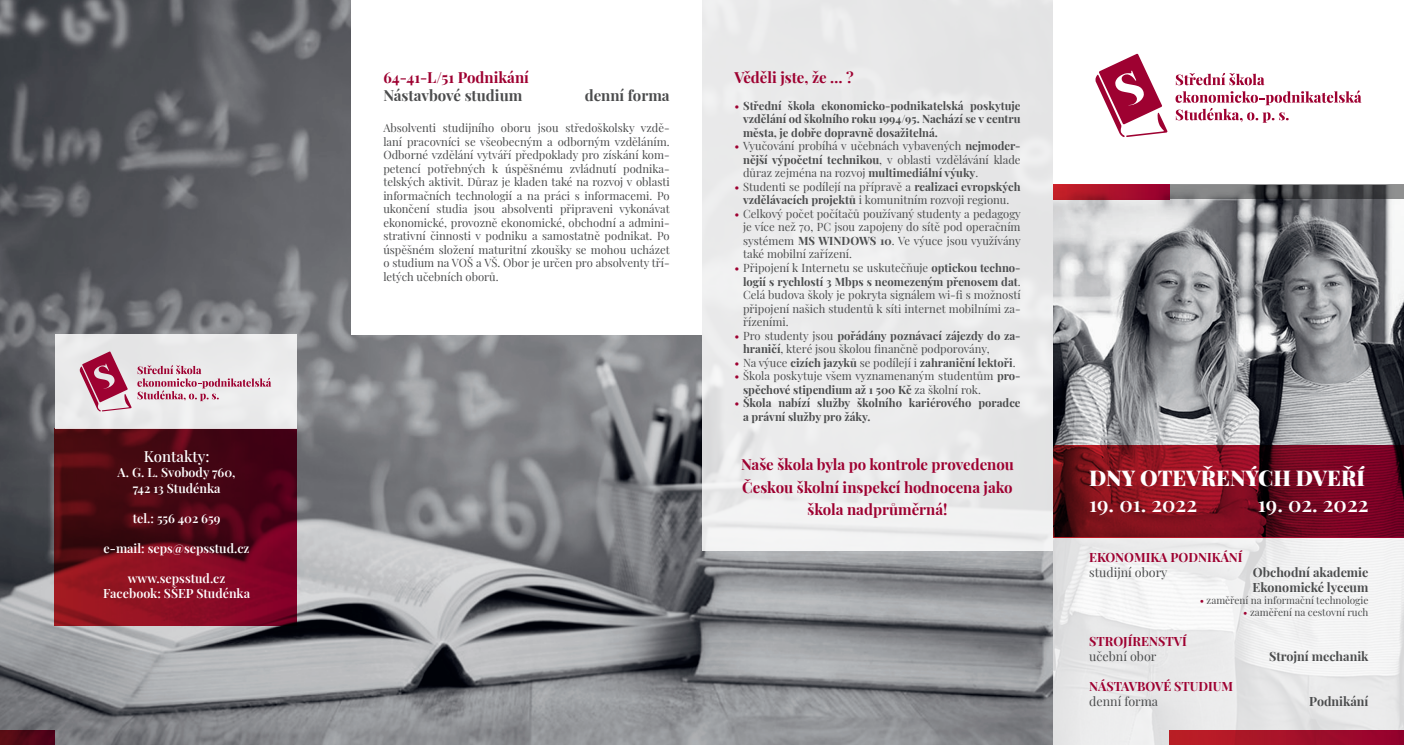
<style>
.page{position:relative;width:1404px;height:745px;background:#fff}
.page>*{position:absolute;margin:0;border:0;box-sizing:border-box;transform-origin:0 0}
.t1{font:600 21.25px "Playfair Display";color:#fff}
.t2{font:900 21.25px "Playfair Display";color:#fff}
.t3{font:700 15px/22.5px "Playfair Display";color:#9e0131;text-align:center}
.t4{font:700 15px "Playfair Display";color:#4b4c4d}
.t5{font:500 15px "Playfair Display";color:#fff}
.t6{font:600 12.5px/15px "Playfair Display";color:#fff;text-align:center}
.t7{font:700 12.5px/15px "Playfair Display";color:#4b4c4d}
.t8{font:700 12.5px "Playfair Display";color:#9e0131}
.t9{font:12.5px "Playfair Display";color:#4b4c4d}
.t10{font:11.25px/13.5px "Playfair Display";color:#4b4c4d;text-align:justify}
.t11{font:700 11.25px/13.5px "Playfair Display";color:#4b4c4d;text-align:justify}
.t12{font:10px "Playfair Display";color:#4b4c4d}
.s1{font-weight:400;color:#9e0131}
.s2{color:#9e0131}
.s3{font-weight:700}
.s4{font-weight:400}
</style>
<div class="page">
<img style="left:0;top:0;width:1052px;height:744px">
<div style="left:351px;top:0;width:351px;height:334px;background:#fff"></div>
<img style="left:1052px;top:199px;width:351px;height:246px">
<svg style="left:1052px;top:537px;width:351px;height:207px;fill:#ececed"></svg>
<div style="left:702px;top:0;width:350px;height:550px;background:#e9eaea"></div>
<svg style="left:1052px;top:445px;width:351px;height:92px;background:#790c1f"></svg>
<svg style="left:1095px;top:54px;width:72px;height:83px"></svg>
<svg style="left:1175px;top:73px;width:186px;height:50px"></svg>
<svg style="left:1052px;top:184px;width:117px;height:15px;background:#ab132c"></svg>
<svg style="left:1169px;top:184px;width:234px;height:15px;background:#5f6062"></svg>
<svg style="left:1169px;top:730px;width:234px;height:14px;background:#a61129"></svg>
<svg style="left:55px;top:428px;width:241px;height:197px;background:#620a1a"></svg>
<div style="left:55px;top:334px;width:241px;height:94px;background:#eaeaeb"></div>
<svg style="left:79px;top:351px;width:192px;height:60px"></svg>
<svg style="left:0;top:730px;width:55px;height:14px"></svg>
<h2 class="t5" style="left:144px;top:445px;width:67px">Kontakty:</h2>
<p class="t6" style="left:117px;top:464px;width:120px">A. G. L. Svobody 760,<br>742 13 Studénka</p>
<p class="t6" style="left:133px;top:509px;width:89px">tel.: 556 402 659</p>
<p class="t6" style="left:104px;top:539px;width:147px">e-mail: seps@sepsstud.cz</p>
<p class="t6" style="left:103px;top:569px;width:148px">www.sepsstud.cz<br>Facebook: SŠEP Studénka</p>
<h2 class="t3" style="left:383px;top:65px;width:147px">64-41-L/51 Podnikání</h2>
<h2 class="t4" style="left:383px;top:83px;width:140px">Nástavbové studium</h2>
<h2 class="t4" style="left:584px;top:83px;width:86px">denní forma</h2>
<p class="t10" style="left:383px;top:120px;width:288px">Absolventi studijního oboru jsou středoškolsky vzdě&shy;laní pracovníci se všeobecným a odborným vzděláním.<br>Odborné vzdělání vytváří předpoklady pro získání kom&shy;petencí potřebných k úspěšnému zvládnutí podnika&shy;telských aktivit. Důraz je kladen také na rozvoj v oblasti informačních technologií a na práci s informacemi. Po ukončení studia jsou absolventi připraveni vykonávat ekonomické, provozně ekonomické, obchodní a admini&shy;strativní činnosti v podniku a samostatně podnikat. Po úspěšném složení maturitní zkoušky se mohou ucházet o studium na VOŠ a VŠ. Obor je určen pro absolventy tří&shy;letých učebních oborů.</p>
<h2 class="t3" style="left:734px;top:65px;width:121px">Věděli jste, že … ?</h2>
<p class="t11" style="left:743px;top:98px;width:279px;text-indent:-9px"><span class="s1">•</span> Střední škola ekonomicko-podnikatelská poskytuje vzdělání od školního roku 1994/95. Nachází se v centru města, je dobře dopravně dosažitelná.</p>
<p class="t10" style="left:743px;top:138px;width:279px;text-indent:-9px"><span class="s2">•</span> Vyučování probíhá v učebnách vybavených <span class="s3">nejmoder&shy;nější výpočetní technikou</span>, v oblasti vzdělávání klade důraz zejména na rozvoj <span class="s3">multimediální výuky</span>.</p>
<p class="t10" style="left:734px;top:179px;width:288px;text-align:center"><span class="s2">•</span> Studenti se podílejí na přípravě a <span class="s3">realizaci evropských vzdělávacích projektů</span> i komunitním rozvoji regionu.</p>
<p class="t10" style="left:743px;top:206px;width:279px;text-indent:-9px"><span class="s2">•</span> Celkový počet počítačů používaný studenty a pedagogy je více než 70, PC jsou zapojeny do sítě pod operačním systémem <span class="s3">MS WINDOWS 10</span>. Ve výuce jsou využívány také mobilní zařízení.</p>
<p class="t10" style="left:743px;top:260px;width:279px;text-indent:-9px"><span class="s2">•</span> Připojení k Internetu se uskutečňuje <span class="s3">optickou techno&shy;logií s rychlostí 3 Mbps s neomezeným přenosem dat</span>.<br>Celá budova školy je pokryta signálem wi-fi s možností připojení našich studentů k síti internet mobilními za&shy;řízeními.</p>
<p class="t10" style="left:743px;top:327px;width:279px;text-indent:-9px"><span class="s2">•</span> Pro studenty jsou <span class="s3">pořádány poznávací zájezdy do za&shy;hraničí</span>, které jsou školou finančně podporovány,</p>
<p class="t11" style="left:734px;top:354px;width:282px"><span class="s1">•</span> <span class="s4">Na výuce</span> cizích jazyků <span class="s4">se podílejí i</span> zahraniční lektoři<span class="s4">.</span></p>
<p class="t10" style="left:743px;top:368px;width:279px;text-indent:-9px"><span class="s2">•</span> Škola poskytuje všem vyznamenaným studentům <span class="s3">pro&shy;spěchové stipendium až 1 500 Kč</span> za školní rok.</p>
<p class="t11" style="left:743px;top:395px;width:279px;text-indent:-9px"><span class="s1">•</span> Škola nabízí služby školního kariérového poradce a právní služby pro žáky.</p>
<h2 class="t3" style="left:741px;top:452px;width:274px">Naše škola byla po kontrole provedenou<br>Českou školní inspekcí hodnocena jako škola nadprůměrná!</h2>
<h1 class="t2" style="left:1089px;top:461px;width:277px">DNY OTEVŘENÝCH DVEŘÍ</h1>
<h1 class="t1" style="left:1089px;top:487px;width:110px">19. 01. 2022</h1>
<h1 class="t1" style="left:1257px;top:487px;width:112px">19. 02. 2022</h1>
<p class="t8" style="left:1089px;top:546px;width:155px">EKONOMIKA PODNIKÁNÍ</p>
<p class="t9" style="left:1089px;top:561px;width:80px">studijní obory</p>
<p class="t7" style="left:1252px;top:563px;width:117px">Obchodní akademie<br>Ekonomické lyceum</p>
<p class="t12" style="left:1199px;top:591px;width:170px"><span class="s2">•</span> zaměření na informační technologie</p>
<p class="t12" style="left:1242px;top:603px;width:127px"><span class="s2">•</span> zaměření na cestovní ruch</p>
<p class="t8" style="left:1089px;top:630px;width:99px">STROJÍRENSTVÍ</p>
<p class="t9" style="left:1089px;top:645px;width:69px">učební obor</p>
<p class="t7" style="left:1268px;top:647px;width:101px">Strojní mechanik</p>
<p class="t8" style="left:1089px;top:675px;width:145px">NÁSTAVBOVÉ STUDIUM</p>
<p class="t9" style="left:1089px;top:690px;width:70px">denní forma</p>
<p class="t7" style="left:1308px;top:692px;width:61px">Podnikání</p>
</div>
